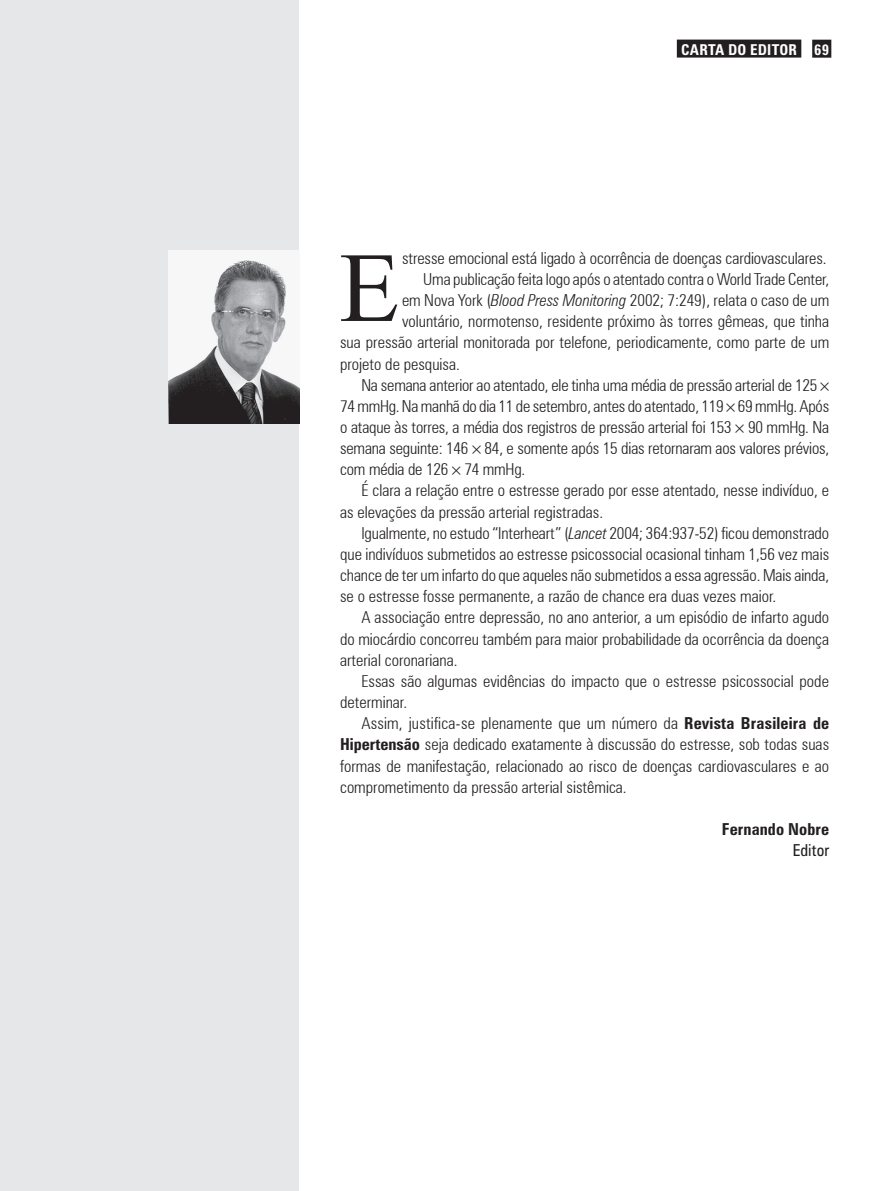
<style>
.page{position:relative;width:893px;height:1191px;background:#fff}
.page>*{position:absolute;margin:0;border:0;box-sizing:border-box;transform-origin:0 0}
.t1{font:99px "Times New Roman";color:#231f20}
.t2{font:300 condensed 16.5px "Zurich BT";color:#231f20}
.t3{font:700 condensed 16.5px "Zurich BT";letter-spacing:.005em;color:#231f20}
.t4{font:condensed 16.5px "Zurich BT";letter-spacing:.005em;color:#231f20}
.t5{font:700 condensed 15px "Zurich BT";letter-spacing:.01em;color:#fff}
.s1{font-style:italic}
.s2{font-weight:700}
</style>
<div class="page">
<div style="left:677px;top:40px;width:124px;height:18px;background:#231f20"></div>
<div style="left:812px;top:40px;width:19px;height:18px;background:#231f20"></div>
<div style="left:0;top:0;width:299px;height:1191px;background:#e6e7e9"></div>
<img style="left:169px;top:251px;width:130px;height:172px">
<p class="t5" style="left:681px;top:40px;width:150px">CARTA DO EDITOR 69</p>
<p class="t2" style="left:402px;top:248px;width:426px">stresse emocional está ligado à ocorrência de doenças cardiovasculares.</p>
<p class="t2" style="left:423px;top:269px;width:408px">Uma publicação feita logo após o atentado contra o World Trade Center,</p>
<p class="t2" style="left:402px;top:290px;width:429px">em Nova York (<span class="s1">Blood Press Monitoring</span> 2002; 7:249), relata o caso de um</p>
<p class="t2" style="left:402px;top:311px;width:429px">voluntário, normotenso, residente próximo às torres gêmeas, que tinha</p>
<p class="t2" style="left:340px;top:332px;width:491px">sua pressão arterial monitorada por telefone, periodicamente, como parte de um</p>
<p class="t2" style="left:340px;top:354px;width:121px">projeto de pesquisa.</p>
<p class="t2" style="left:361px;top:375px;width:458px">Na semana anterior ao atentado, ele tinha uma média de pressão arterial de 125</p>
<p class="t2" style="left:340px;top:396px;width:491px">74 mmHg. Na manhã do dia 11 de setembro, antes do atentado, 119 69 mmHg. Após</p>
<p class="t2" style="left:340px;top:417px;width:491px">o ataque às torres, a média dos registros de pressão arterial foi 153 90 mmHg. Na</p>
<p class="t2" style="left:340px;top:438px;width:491px">semana seguinte: 146 84, e somente após 15 dias retornaram aos valores prévios,</p>
<p class="t2" style="left:340px;top:459px;width:187px">com média de 126 74 mmHg.</p>
<p class="t2" style="left:361px;top:480px;width:469px">É clara a relação entre o estresse gerado por esse atentado, nesse indivíduo, e</p>
<p class="t2" style="left:340px;top:502px;width:265px">as elevações da pressão arterial registradas.</p>
<p class="t2" style="left:361px;top:523px;width:469px">Igualmente, no estudo “Interheart” (<span class="s1">Lancet</span> 2004; 364:937-52) ficou demonstrado</p>
<p class="t2" style="left:340px;top:544px;width:491px">que indivíduos submetidos ao estresse psicossocial ocasional tinham 1,56 vez mais</p>
<p class="t2" style="left:340px;top:565px;width:491px">chance de ter um infarto do que aqueles não submetidos a essa agressão. Mais ainda,</p>
<p class="t2" style="left:340px;top:586px;width:437px">se o estresse fosse permanente, a razão de chance era duas vezes maior.</p>
<p class="t2" style="left:361px;top:607px;width:469px">A associação entre depressão, no ano anterior, a um episódio de infarto agudo</p>
<p class="t2" style="left:340px;top:628px;width:491px">do miocárdio concorreu também para maior probabilidade da ocorrência da doença</p>
<p class="t2" style="left:340px;top:650px;width:119px">arterial coronariana.</p>
<p class="t2" style="left:361px;top:671px;width:469px">Essas são algumas evidências do impacto que o estresse psicossocial pode</p>
<p class="t2" style="left:340px;top:692px;width:69px">determinar.</p>
<p class="t2" style="left:361px;top:713px;width:469px">Assim, justifica-se plenamente que um número da <span class="s2">Revista Brasileira de</span></p>
<p class="t2" style="left:340px;top:734px;width:491px"><span class="s2">Hipertensão</span> seja dedicado exatamente à discussão do estresse, sob todas suas</p>
<p class="t2" style="left:340px;top:755px;width:491px">formas de manifestação, relacionado ao risco de doenças cardiovasculares e ao</p>
<p class="t2" style="left:340px;top:777px;width:288px">comprometimento da pressão arterial sistêmica.</p>
<p class="t3" style="left:722px;top:819px;width:109px">Fernando Nobre</p>
<p class="t4" style="left:793px;top:840px;width:38px">Editor</p>
<h1 class="t1" style="left:339px;top:221px;width:62px">E</h1>
</div>
